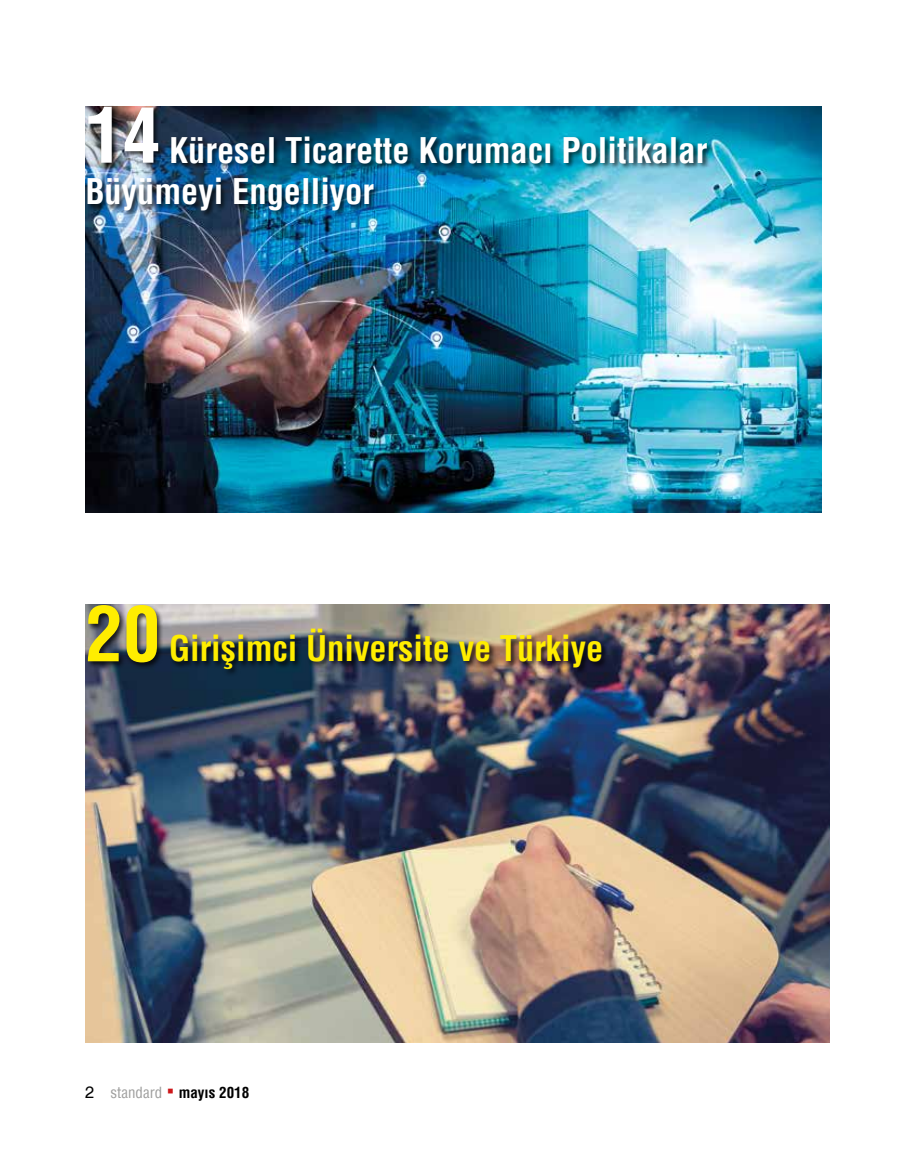
<style>
.page{position:relative;width:915px;height:1149px;background:#fff}
.page>*{position:absolute;margin:0;border:0;box-sizing:border-box;transform-origin:0 0}
.t1{font:700 condensed 34.5px/41.4px "Helvetica";color:#fff}
.t2{font:700 condensed 34.5px "Helvetica";color:#ffed00}
.t3{font:700 condensed 15px "Helvetica";color:#000}
.s1{font-size:75px}
.s2{font-weight:400;font-stretch:normal;font-size:16.5px}
.s3{font-weight:400;color:#9d9d9c}
.s4{font-family:"Times New Roman";font-weight:400;font-style:italic;font-stretch:normal;font-size:21px;color:#cd171a}
</style>
<div class="page">
<img style="left:85px;top:106px;width:736px;height:406px">
<img style="left:85px;top:604px;width:744px;height:438px">
<div style="left:86px;top:603px;width:523px;height:73px;background:#000;opacity:.75"></div>
<div style="left:86px;top:105px;width:628px;height:113px;background:#000;opacity:.75"></div>
<p class="t1" style="left:85px;top:129px;width:623px"><span class="s1">14</span> Küresel Ticarette Korumacı Politikalar<br>Büyümeyi Engelliyor</p>
<p class="t2" style="left:85px;top:625px;width:519px"><span class="s1">20</span> Girişimci Üniversite ve Türkiye</p>
<p class="t3" style="left:85px;top:1082px;width:166px"><span class="s2">2</span> <span class="s3">standard</span> <span class="s4">▪</span> mayıs 2018</p>
</div>
